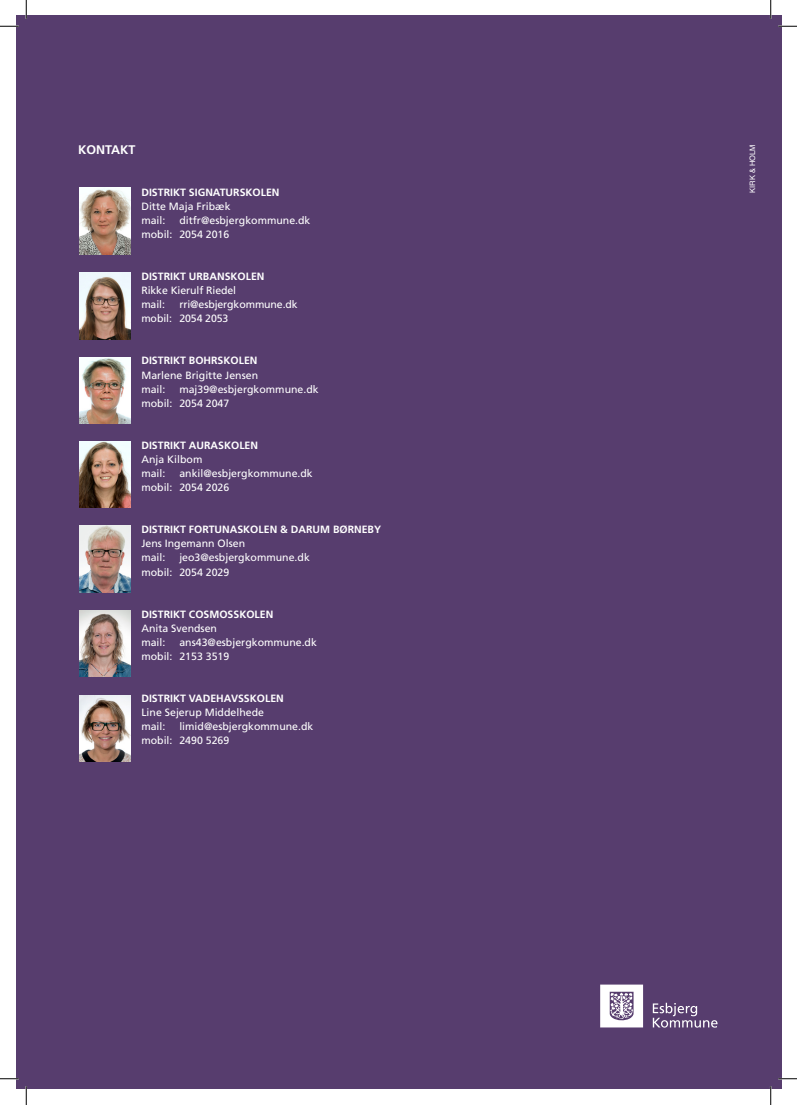
<style>
.page{position:relative;width:797px;height:1105px;background:#fff}
.page>*{position:absolute;margin:0;border:0;box-sizing:border-box;transform-origin:0 0}
.t1{font:700 12.5px "Frutiger LT Std";color:#fff}
.t2{font:10.5px/14.1px "Frutiger LT Std";color:#fff}
.t3{font:700 10.5px/14.1px "Frutiger LT Std";color:#fff}
.t4{font:7.5px "Helvetica LT Std";color:#fff}
.s1{font-weight:700}
.s2{font-weight:400}
</style>
<div class="page">
<div style="left:16px;top:16px;width:765px;height:1073px;background:#573d6e"></div>
<svg style="left:600px;top:984px;width:43px;height:43px;background:#d9d4de"></svg>
<svg style="left:652px;top:1003px;width:65px;height:25px"></svg>
<img style="left:79px;top:273px;width:51px;height:66px">
<img style="left:79px;top:441px;width:51px;height:67px">
<img style="left:79px;top:188px;width:51px;height:66px">
<img style="left:79px;top:357px;width:51px;height:66px">
<img style="left:79px;top:526px;width:51px;height:66px">
<img style="left:79px;top:610px;width:51px;height:67px">
<img style="left:79px;top:695px;width:51px;height:66px">
<svg style="left:0;top:25px;width:19px;height:2px"></svg>
<svg style="left:778px;top:25px;width:19px;height:2px"></svg>
<svg style="left:0;top:1078px;width:19px;height:1px"></svg>
<svg style="left:778px;top:1078px;width:19px;height:1px"></svg>
<svg style="left:25px;top:0;width:2px;height:19px"></svg>
<svg style="left:25px;top:1086px;width:2px;height:19px"></svg>
<svg style="left:770px;top:0;width:1px;height:19px"></svg>
<svg style="left:770px;top:1086px;width:1px;height:19px"></svg>
<p class="t1" style="left:78px;top:142px;width:59px">KONTAKT</p>
<p class="t3" style="left:141px;top:185px;width:140px">DISTRIKT SIGNATURSKOLEN</p>
<p class="t2" style="left:141px;top:199px;width:91px">Ditte Maja Fribæk mail:</p>
<p class="t2" style="left:179px;top:213px;width:133px">ditfr@esbjergkommune.dk</p>
<p class="t2" style="left:141px;top:227px;width:89px">mobil: 2054 2016</p>
<p class="t3" style="left:141px;top:269px;width:125px">DISTRIKT URBANSKOLEN</p>
<p class="t2" style="left:141px;top:283px;width:96px">Rikke Kierulf Riedel</p>
<p class="t2" style="left:141px;top:297px;width:25px">mail:</p>
<p class="t2" style="left:179px;top:297px;width:120px">rri@esbjergkommune.dk</p>
<p class="t2" style="left:141px;top:312px;width:89px">mobil: 2054 2053</p>
<p class="t2" style="left:141px;top:354px;width:118px;text-align:justify"><span class="s1">DISTRIKT BOHRSKOLEN </span>Marlene Brigitte Jensen mail:</p>
<p class="t2" style="left:141px;top:382px;width:179px;text-indent:38px">maj39@esbjergkommune.dk mobil: 2054 2047</p>
<p class="t3" style="left:141px;top:438px;width:118px">DISTRIKT AURASKOLEN<br><span class="s2">Anja Kilbom<br>mail:</span></p>
<p class="t2" style="left:141px;top:466px;width:173px;text-indent:38px">ankil@esbjergkommune.dk mobil: 2054 2026</p>
<p class="t3" style="left:141px;top:523px;width:241px">DISTRIKT FORTUNASKOLEN &amp; DARUM BØRNEBY<br><span class="s2">Jens Ingemann Olsen</span></p>
<p class="t2" style="left:141px;top:551px;width:26px">mail:</p>
<p class="t2" style="left:179px;top:551px;width:132px">jeo3@esbjergkommune.dk</p>
<p class="t2" style="left:141px;top:565px;width:89px">mobil: 2054 2029</p>
<p class="t3" style="left:141px;top:607px;width:133px">DISTRIKT COSMOSSKOLEN<br><span class="s2">Anita Svendsen</span></p>
<p class="t2" style="left:141px;top:635px;width:26px">mail:</p>
<p class="t2" style="left:179px;top:635px;width:139px">ans43@esbjergkommune.dk</p>
<p class="t2" style="left:141px;top:649px;width:89px">mobil: 2153 3519</p>
<p class="t3" style="left:141px;top:691px;width:144px">DISTRIKT VADEHAVSSKOLEN<br><span class="s2">Line Sejerup Middelhede</span></p>
<p class="t2" style="left:141px;top:720px;width:26px">mail:</p>
<p class="t2" style="left:179px;top:720px;width:135px">limid@esbjergkommune.dk</p>
<p class="t2" style="left:141px;top:734px;width:89px">mobil: 2490 5269</p>
<p class="t4" style="left:748px;top:193px;width:50px;rotate:-90deg">KIRK &amp; HOLM</p>
</div>
